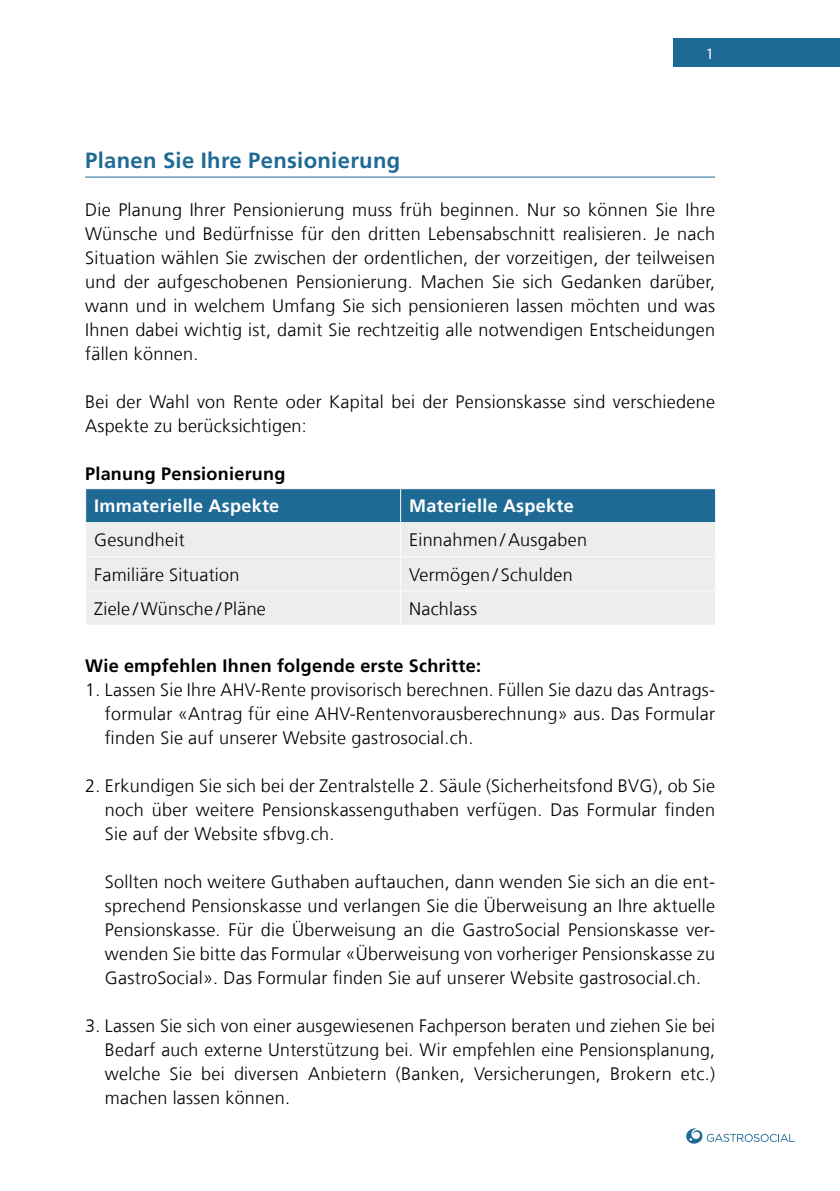
<style>
.page{position:relative;width:840px;height:1191px;background:#fff}
.page>*{position:absolute;margin:0;border:0;box-sizing:border-box;transform-origin:0 0}
.Haupttitel{font:700 22px "Frutiger LT Com";letter-spacing:.015em;color:#1f6a95}
.Lauftext{font:300 18px/24px "Frutiger LT Com";letter-spacing:.015em;color:#000;text-align:justify}
.Tabelle_1_Inhalt{font:300 18px "Frutiger LT Com";letter-spacing:.015em;color:#000}
.Untertitel_bold{font:700 18px "Frutiger LT Com";letter-spacing:.015em;color:#000}
.Tabelle_1_Head{font:700 18px "Frutiger LT Com";letter-spacing:.015em;color:#fff}
.t1{font:16px "Myriad Pro";color:#fff}
</style>
<div class="page">
<svg style="left:686px;top:1128px;width:108px;height:15px"></svg>
<div style="left:673px;top:38px;width:166px;height:29px;background:#1f6a95"></div>
<hr style="left:85px;top:177px;width:629px;height:1px;background:#1f6a95">
<div style="left:86px;top:489px;width:628px;height:33px;background:#1f6a95"></div>
<div style="left:86px;top:523px;width:628px;height:102px;background:#ededed"></div>
<hr style="left:400px;top:489px;width:1px;height:33px;background:#fff">
<hr style="left:400px;top:523px;width:1px;height:33px;background:#fff">
<hr style="left:85px;top:556px;width:315px;height:1px;background:#fff">
<hr style="left:400px;top:556px;width:315px;height:1px;background:#fff">
<hr style="left:400px;top:557px;width:1px;height:33px;background:#fff">
<hr style="left:85px;top:590px;width:315px;height:1px;background:#fff">
<hr style="left:400px;top:590px;width:315px;height:1px;background:#fff">
<hr style="left:400px;top:591px;width:1px;height:34px;background:#fff">
<p class="t1" style="left:705px;top:44px;width:10px">1</p>
<p class="Haupttitel" style="left:85px;top:147px;width:316px">Planen Sie Ihre Pensionierung</p>
<p class="Lauftext" style="left:85px;top:198px;width:631px">Die Planung Ihrer Pensionierung muss früh beginnen. Nur so können Sie Ihre Wünsche und Bedürfnisse für den dritten Lebensabschnitt realisieren. Je nach Situation wählen Sie zwischen der ordentlichen, der vorzeitigen, der teilweisen und der aufgeschobenen Pensionierung. Machen Sie sich Gedanken darüber, wann und in welchem Umfang Sie sich pensionieren lassen möchten und was Ihnen dabei wichtig ist, damit Sie rechtzeitig alle notwendigen Entscheidungen fällen können.</p>
<p class="Lauftext" style="left:85px;top:390px;width:631px">Bei der Wahl von Rente oder Kapital bei der Pensionskasse sind verschiedene<br>Aspekte zu berücksichtigen:</p>
<p class="Untertitel_bold" style="left:85px;top:463px;width:202px">Planung Pensionierung</p>
<p class="Tabelle_1_Head" style="left:94px;top:495px;width:186px">Immaterielle Aspekte</p>
<p class="Tabelle_1_Head" style="left:409px;top:495px;width:166px">Materielle Aspekte</p>
<p class="Tabelle_1_Inhalt" style="left:94px;top:529px;width:92px">Gesundheit</p>
<p class="Tabelle_1_Inhalt" style="left:409px;top:529px;width:179px">Einnahmen /Ausgaben</p>
<p class="Tabelle_1_Inhalt" style="left:94px;top:563px;width:147px">Familiäre Situation</p>
<p class="Tabelle_1_Inhalt" style="left:409px;top:563px;width:165px">Vermögen / Schulden</p>
<p class="Tabelle_1_Inhalt" style="left:94px;top:597px;width:173px">Ziele /Wünsche / Pläne</p>
<p class="Tabelle_1_Inhalt" style="left:409px;top:597px;width:69px">Nachlass</p>
<p class="Untertitel_bold" style="left:85px;top:655px;width:397px">Wie empfehlen Ihnen folgende erste Schritte:</p>
<p class="Lauftext" style="left:105px;top:678px;width:611px;text-indent:-20px">1. Lassen Sie Ihre AHV-Rente provisorisch berechnen. Füllen Sie dazu das Antrags&shy;formular «Antrag für eine AHV-Rentenvorausberechnung» aus. Das Formular finden Sie auf unserer Website gastrosocial.ch.</p>
<p class="Lauftext" style="left:105px;top:774px;width:611px;text-indent:-20px">2. Erkundigen Sie sich bei der Zentralstelle 2. Säule (Sicherheitsfond BVG), ob Sie noch über weitere Pensionskassenguthaben verfügen. Das Formular finden Sie auf der Website sfbvg.ch.</p>
<p class="Lauftext" style="left:105px;top:870px;width:611px">Sollten noch weitere Guthaben auftauchen, dann wenden Sie sich an die ent&shy;sprechend Pensionskasse und verlangen Sie die Überweisung an Ihre aktuelle Pensionskasse. Für die Überweisung an die GastroSocial Pensionskasse ver&shy;wenden Sie bitte das Formular «Überweisung von vorheriger Pensionskasse zu GastroSocial». Das Formular finden Sie auf unserer Website gastrosocial.ch.</p>
<p class="Lauftext" style="left:105px;top:1014px;width:611px;text-indent:-20px">3. Lassen Sie sich von einer ausgewiesenen Fachperson beraten und ziehen Sie bei Bedarf auch externe Unterstützung bei. Wir empfehlen eine Pensionsplanung, welche Sie bei diversen Anbietern (Banken, Versicherungen, Brokern etc.) machen lassen können.</p>
</div>
